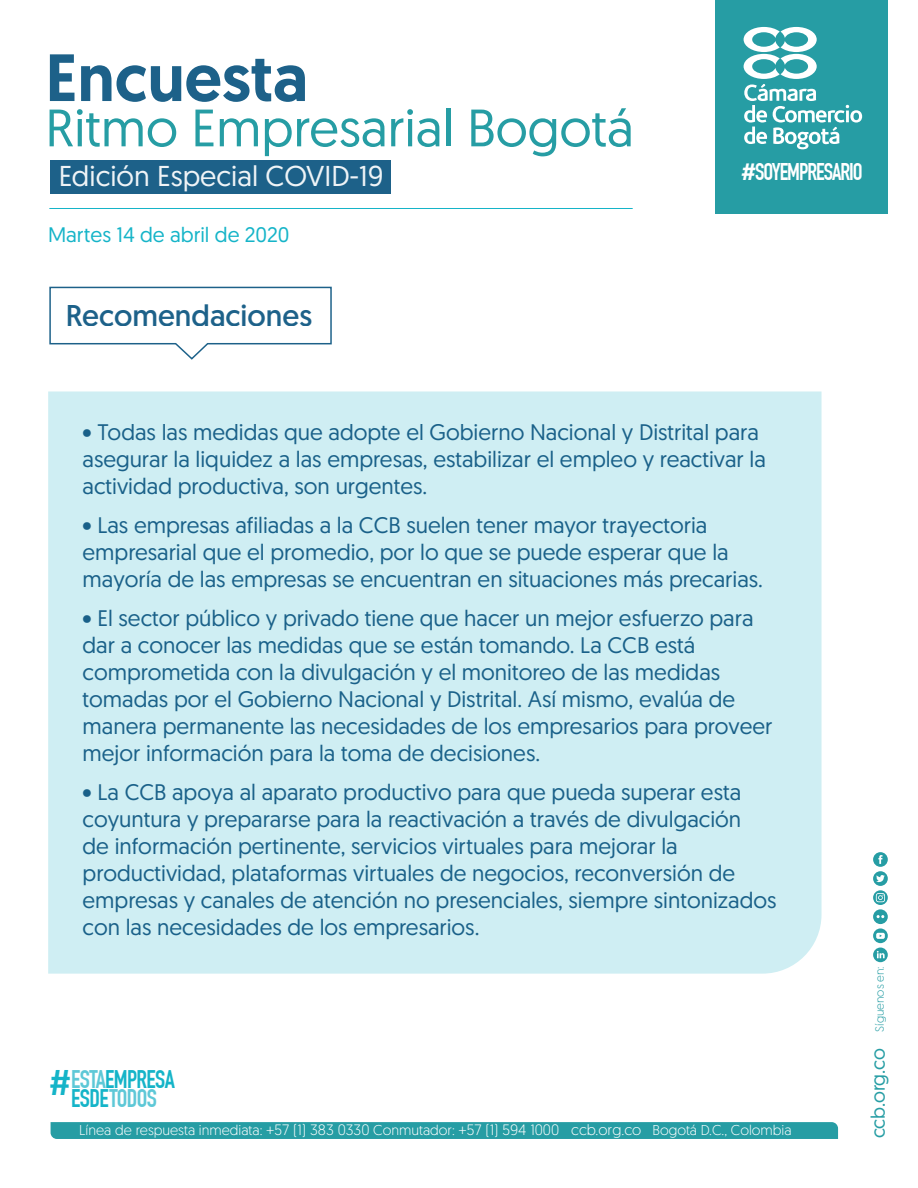
<style>
.page{position:relative;width:918px;height:1188px;background:#fff}
.page>*{position:absolute;margin:0;border:0;box-sizing:border-box;transform-origin:0 0}
.t1{font:500 66.75px "Geomanist";color:#0c5681}
.t2{font:52.5px "Geomanist";color:#269da4}
.t3{font:30px "Geomanist";color:#0c5681}
.t4{font:28.65px "Geomanist";color:#fff}
.t5{font:700 24.9px/19.5px "DIN Condensed";letter-spacing:-.025em;color:#15b4c8;text-align:center}
.t6{font:700 23.7px "DIN Condensed";letter-spacing:-.045em;color:#fff}
.t7{font:22.5px/27px "Geomanist";color:#0c5681}
.t8{font:21px "Geomanist";color:#15b4c8}
.t9{font:19.5px "Geomanist";letter-spacing:-.015em;color:#269da4}
.t10{font:300 14.25px "Geomanist";color:#fff}
.t11{font:300 11.85px "Geomanist";color:#269da4}
.s1{font-family:"Geomanist";font-weight:500}
.s2{font-family:"DIN Pro";font-weight:500;font-size:34.95px}
.s3{color:#5ec8d7}
.s4{font-size:15px}
</style>
<div class="page">
<div style="left:50px;top:160px;width:341px;height:34px;background:#1d6189"></div>
<div style="left:51px;top:1122px;width:787px;height:17px;background:#269da4"></div>
<svg style="left:873px;top:852px;width:15px;height:110px"></svg>
<div style="left:715px;top:0;width:173px;height:213px;background:#269da4"></div>
<svg style="left:744px;top:27px;width:118px;height:122px"></svg>
<hr style="left:49px;top:208px;width:584px;height:1px;background:#15b4c8">
<div style="left:48px;top:391px;width:774px;height:583px;background:#cfeef3"></div>
<svg style="left:49px;top:287px;width:283px;height:73px"></svg>
<h1 class="t1" style="left:45px;top:33px;width:264px">Encuesta</h1>
<h2 class="t2" style="left:45px;top:94px;width:590px">Ritmo Empresarial Bogotá</h2>
<p class="t4" style="left:58px;top:158px;width:327px">Edición Especial COVID-19</p>
<p class="t8" style="left:48px;top:221px;width:243px">Martes 14 de abril de 2020</p>
<h3 class="t3" style="left:65px;top:296px;width:248px">Recomendaciones</h3>
<p class="t6" style="left:741px;top:157px;width:123px"><span class="s1">#</span>SOYEMPRESARIO</p>
<p class="t7" style="left:83px;top:418px;width:685px">• Todas las medidas que adopte el Gobierno Nacional y Distrital para asegurar la liquidez a las empresas, estabilizar el empleo y reactivar la actividad productiva, son urgentes.</p>
<p class="t7" style="left:83px;top:511px;width:682px">• Las empresas afiliadas a la CCB suelen tener mayor trayectoria empresarial que el promedio, por lo que se puede esperar que la mayoría de las empresas se encuentran en situaciones más precarias.</p>
<p class="t7" style="left:83px;top:604px;width:691px">• El sector público y privado tiene que hacer un mejor esfuerzo para dar a conocer las medidas que se están tomando. La CCB está comprometida con la divulgación y el monitoreo de las medidas tomadas por el Gobierno Nacional y Distrital. Así mismo, evalúa de manera permanente las necesidades de los empresarios para proveer mejor información para la toma de decisiones.</p>
<p class="t7" style="left:83px;top:778px;width:696px">• La CCB apoya al aparato productivo para que pueda superar esta coyuntura y prepararse para la reactivación a través de divulgación<br>de información pertinente, servicios virtuales para mejorar la productividad, plataformas virtuales de negocios, reconversión de empresas y canales de atención no presenciales, siempre sintonizados con las necesidades de los empresarios.</p>
<p class="t5" style="left:48px;top:1069px;width:128px"><span class="s2">#</span><span class="s3">ESTA</span>EMPRESA<br>ESDE<span class="s3">TODOS</span></p>
<p class="t10" style="left:79px;top:1121px;width:714px">Línea de respuesta inmediata: <span class="s4">+57 (1) 383 0330</span> Conmutador: <span class="s4">+57 (1) 594 1000 ccb.org.co</span> Bogotá D.C., Colombia</p>
<p class="t11" style="left:872px;top:1032px;width:66px;rotate:-90deg">Síguenos en:</p>
<p class="t9" style="left:866px;top:1138px;width:92px;rotate:-90deg">ccb.org.co</p>
</div>
